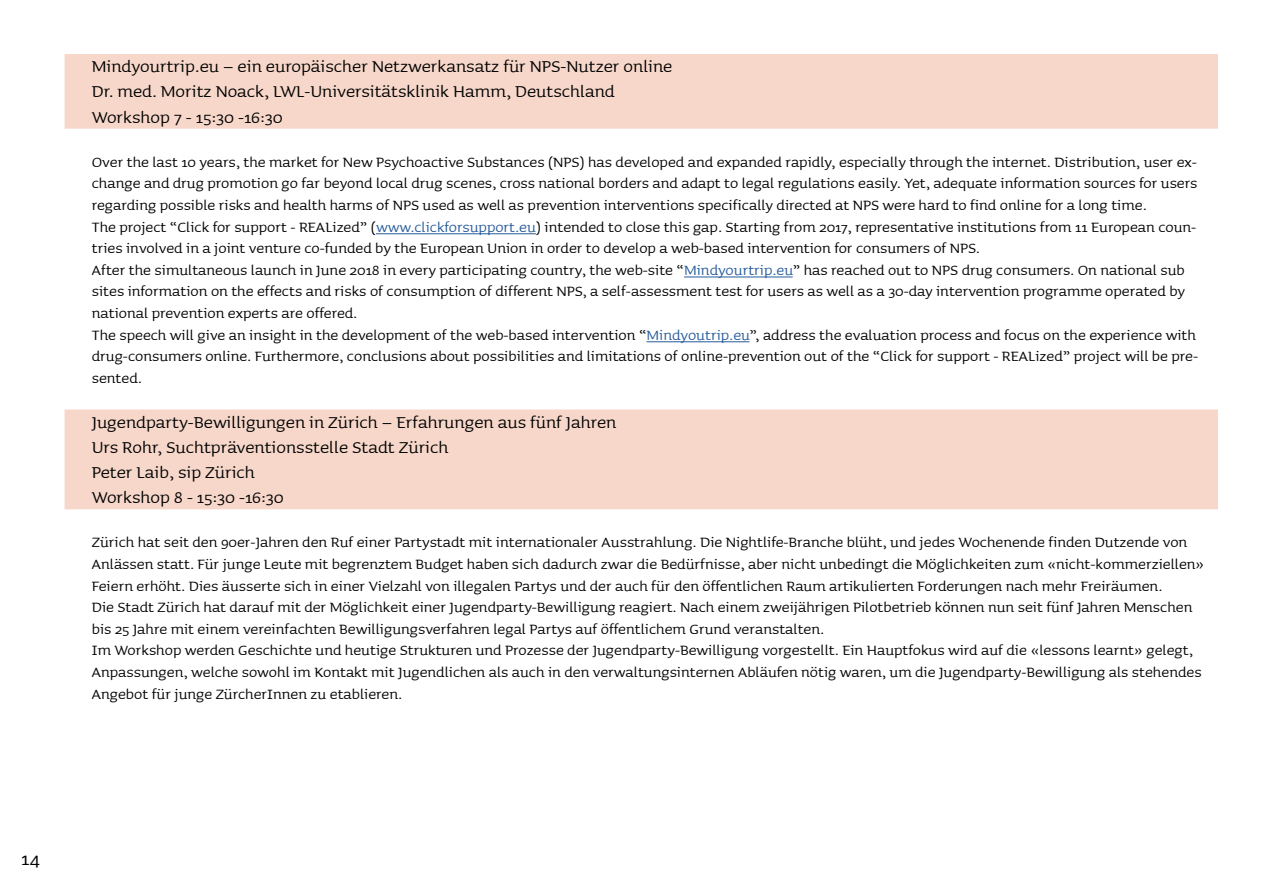
<style>
.page{position:relative;width:1263px;height:893px;background:#fff}
.page>*{position:absolute;margin:0;border:0;box-sizing:border-box;transform-origin:0 0}
.t1{font:24px "Sauna";color:#000}
.t2{font:21px/25.2px "Sauna";color:#000}
.t3{font:18px/21.6px "Sauna";color:#000}
.s1{color:#275b9b}
</style>
<div class="page">
<svg style="left:65px;top:54px;width:1153px;height:455px"></svg>
<hr style="left:376px;top:233px;width:160px;height:1px;background:#275b9b">
<hr style="left:684px;top:277px;width:109px;height:1px;background:#275b9b">
<hr style="left:646px;top:341px;width:103px;height:1px;background:#275b9b">
<p class="t2" style="left:92px;top:53px;width:582px">Mindyourtrip.eu – ein europäischer Netzwerkansatz für NPS-Nutzer online<br>Dr. med. Moritz Noack, LWL-Universitätsklinik Hamm, Deutschland<br>Workshop 7 - 15:30 -16:30</p>
<p class="t3" style="left:92px;top:150px;width:1108px">Over the last 10 years, the market for New Psychoactive Substances (NPS) has developed and expanded rapidly, especially through the internet. Distribution, user ex&shy;change and drug promotion go far beyond local drug scenes, cross national borders and adapt to legal regulations easily. Yet, adequate information sources for users regarding possible risks and health harms of NPS used as well as prevention interventions specifically directed at NPS were hard to find online for a long time.<br>The project “Click for support - REALized” (<span class="s1">www.clickforsupport.eu</span>) intended to close this gap. Starting from 2017, representative institutions from 11 European coun&shy;tries involved in a joint venture co-funded by the European Union in order to develop a web-based intervention for consumers of NPS.<br>After the simultaneous launch in June 2018 in every participating country, the web-site “<span class="s1">Mindyourtrip.eu</span>” has reached out to NPS drug consumers. On national sub sites information on the effects and risks of consumption of different NPS, a self-assessment test for users as well as a 30-day intervention programme operated by national prevention experts are offered.<br>The speech will give an insight in the development of the web-based intervention “<span class="s1">Mindyoutrip.eu</span>”, address the evaluation process and focus on the experience with drug-consumers online. Furthermore, conclusions about possibilities and limitations of online-prevention out of the “Click for support - REALized” project will be pre&shy;sented.</p>
<p class="t2" style="left:92px;top:408px;width:526px">Jugendparty-Bewilligungen in Zürich – Erfahrungen aus fünf Jahren Urs Rohr, Suchtpräventionsstelle Stadt Zürich<br>Peter Laib, sip Zürich<br>Workshop 8 - 15:30 -16:30</p>
<p class="t3" style="left:92px;top:531px;width:1114px">Zürich hat seit den 90er-Jahren den Ruf einer Partystadt mit internationaler Ausstrahlung. Die Nightlife-Branche blüht, und jedes Wochenende finden Dutzende von Anlässen statt. Für junge Leute mit begrenztem Budget haben sich dadurch zwar die Bedürfnisse, aber nicht unbedingt die Möglichkeiten zum «nicht-kommerziellen» Feiern erhöht. Dies äusserte sich in einer Vielzahl von illegalen Partys und der auch für den öffentlichen Raum artikulierten Forderungen nach mehr Freiräumen.<br>Die Stadt Zürich hat darauf mit der Möglichkeit einer Jugendparty-Bewilligung reagiert. Nach einem zweijährigen Pilotbetrieb können nun seit fünf Jahren Menschen bis 25 Jahre mit einem vereinfachten Bewilligungsverfahren legal Partys auf öffentlichem Grund veranstalten.<br>Im Workshop werden Geschichte und heutige Strukturen und Prozesse der Jugendparty-Bewilligung vorgestellt. Ein Hauptfokus wird auf die «lessons learnt» gelegt, Anpassungen, welche sowohl im Kontakt mit Jugendlichen als auch in den verwaltungsinternen Abläufen nötig waren, um die Jugendparty-Bewilligung als stehendes Angebot für junge ZürcherInnen zu etablieren.</p>
<h1 class="t1" style="left:21px;top:843px;width:20px">14</h1>
</div>
